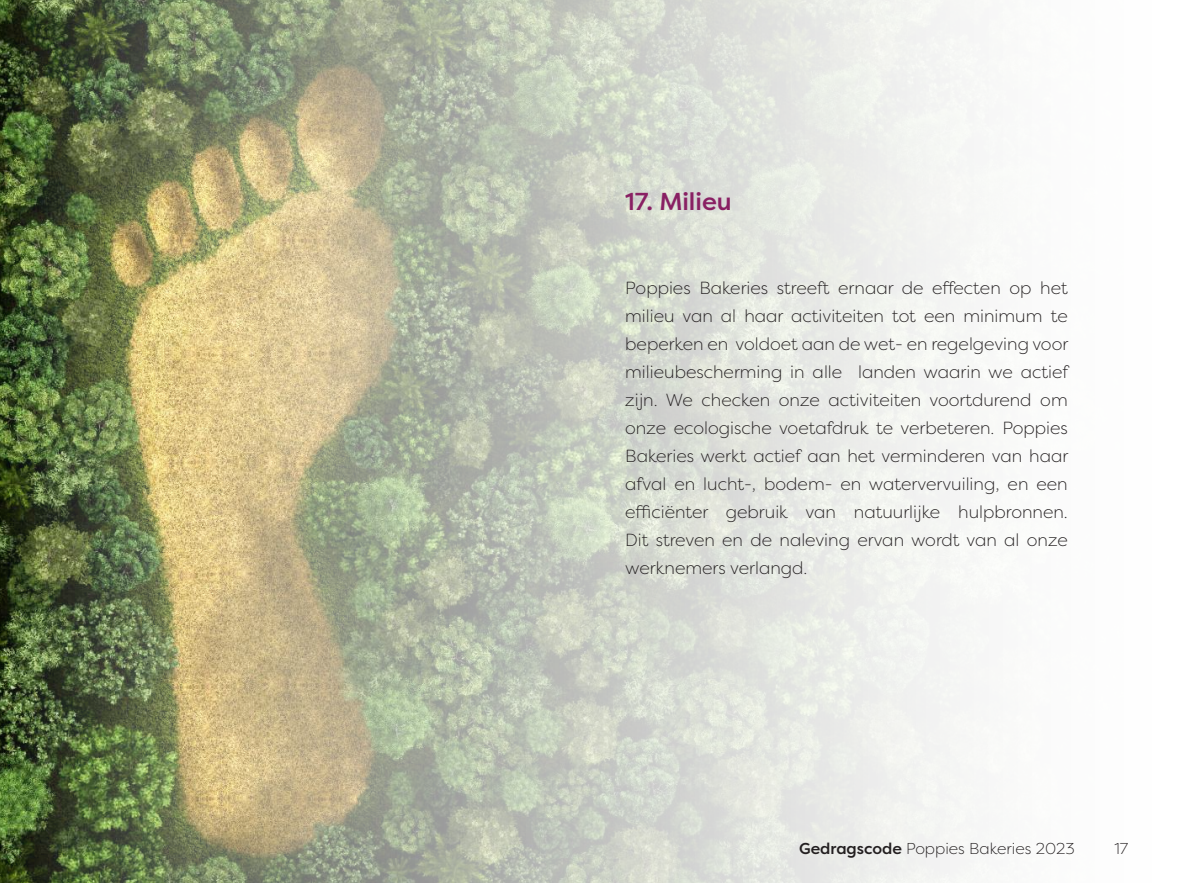
<style>
.page{position:relative;width:1191px;height:883px;background:#fff}
.page>*{position:absolute;margin:0;border:0;box-sizing:border-box;transform-origin:0 0}
.t1{font:500 24.5px "Filson Pro";color:#892063}
.t2{font:300 17.5px/28px "Filson Pro";color:#231f20;text-align:justify}
.t3{font:300 15.75px "Filson Pro";color:#231f20}
.s1{font-weight:500}
</style>
<div class="page">
<img style="left:0;top:0;width:960px;height:883px">
<h1 class="t1" style="left:625px;top:184px;width:108px">17. Milieu</h1>
<p class="t2" style="left:625px;top:274px;width:444px">Poppies Bakeries streeft ernaar de effecten op het milieu van al haar activiteiten tot een minimum te beperken en voldoet aan de wet- en regelgeving voor milieubescherming in alle landen waarin we actief zijn. We checken onze activiteiten voortdurend om onze ecologische voetafdruk te verbeteren. Poppies Bakeries werkt actief aan het verminderen van haar afval en lucht-, bodem- en watervervuiling, en een efficiënter gebruik van natuurlijke hulpbronnen.<br>Dit streven en de naleving ervan wordt van al onze werknemers verlangd.</p>
<p class="t3" style="left:799px;top:838px;width:277px"><span class="s1">Gedragscode</span> Poppies Bakeries 2023</p>
<p class="t3" style="left:1114px;top:838px;width:15px">17</p>
</div>
